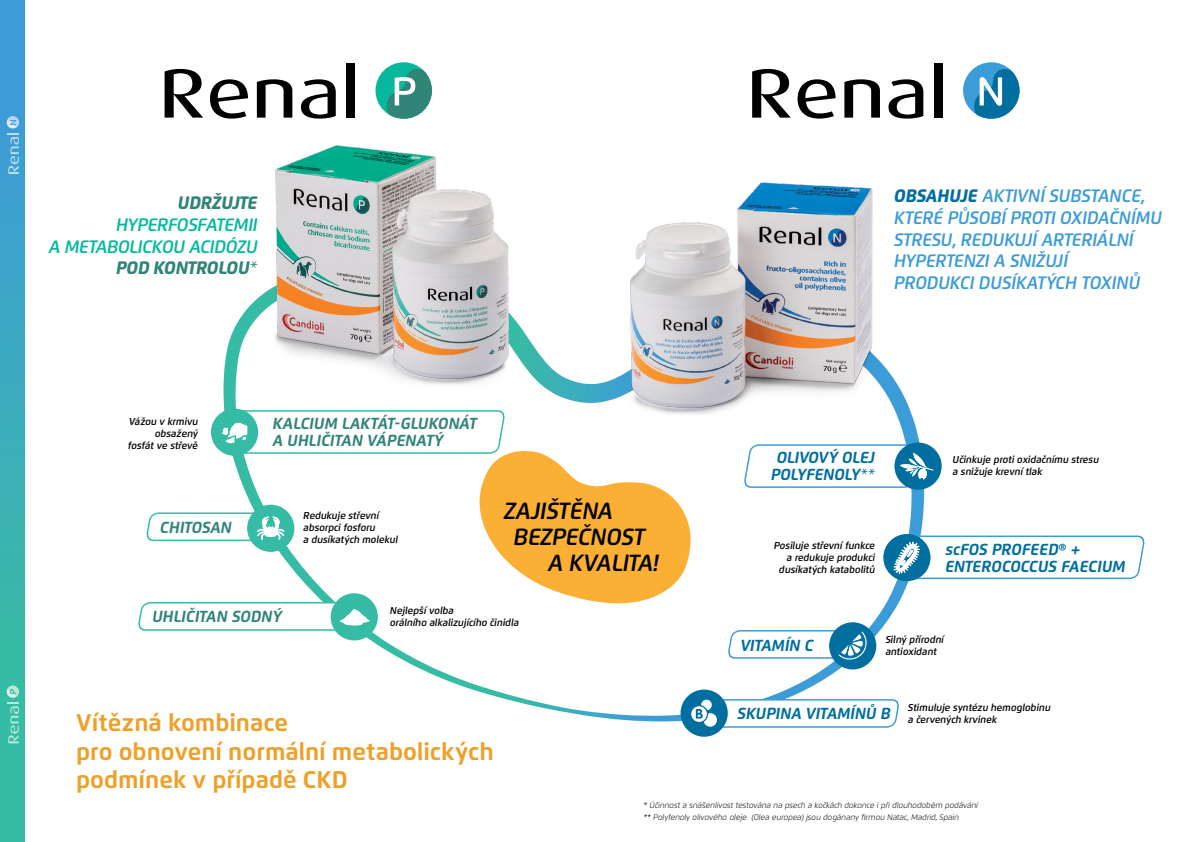
<style>
.page{position:relative;width:1191px;height:842px;background:#fff}
.page>*{position:absolute;margin:0;border:0;box-sizing:border-box;transform-origin:0 0}
.t1{font:700 24px/28.8px "Flexo";color:#eda12a}
.t2{font:italic 600 23.4px "Flexo";letter-spacing:-.015em;color:#000}
.t3{font:italic 600 18px/21.6px "Flexo";letter-spacing:-.01em;color:#3c9cd7}
.t4{font:italic 600 18px/21.6px "Flexo";letter-spacing:-.02em;color:#08b89d;text-align:right}
.t5{font:italic 800 18px "Flexo";letter-spacing:-.035em;color:#318478}
.t6{font:italic 700 16px/17px "Flexo";letter-spacing:-.01em;color:#006e9f;text-align:center}
.t7{font:italic 700 16px/17px "Flexo";color:#318478}
.t8{font:italic 600 10px/12px "Flexo";color:#000}
.t9{font:italic 300 8px/12px "Flexo";color:#000}
.s1{font-weight:800;color:#318478}
.s2{font-weight:300;color:#318478}
.s3{font-weight:800;color:#006e9f}
.s4{font-weight:300}
</style>
<div class="page">
<svg style="left:223px;top:356px;width:701px;height:366px"></svg>
<div style="left:331px;top:593px;width:47px;height:47px;background:#36bba5;border-radius:50%"></div>
<div style="left:894px;top:442px;width:47px;height:48px;background:#006e9f;border-radius:50%"></div>
<svg style="left:742px;top:444px;width:191px;height:45px"></svg>
<div style="left:0;top:0;width:24px;height:842px;background:linear-gradient(to bottom,#3f98dc,#36c19c)"></div>
<svg style="left:7px;top:133px;width:12px;height:41px"></svg>
<div style="left:7px;top:116px;width:12px;height:12px;background:#e1eaf7;border-radius:50%"></div>
<svg style="left:8px;top:116px;width:11px;height:10px"></svg>
<svg style="left:7px;top:702px;width:12px;height:41px"></svg>
<svg style="left:7px;top:686px;width:12px;height:12px"></svg>
<svg style="left:8px;top:686px;width:11px;height:9px"></svg>
<svg style="left:888px;top:79px;width:35px;height:40px"></svg>
<div style="left:934px;top:63px;width:8px;height:55px;background:#000"></div>
<svg style="left:844px;top:79px;width:36px;height:39px"></svg>
<svg style="left:752px;top:69px;width:38px;height:49px"></svg>
<svg style="left:797px;top:79px;width:38px;height:40px"></svg>
<div style="left:963px;top:62px;width:56px;height:57px;background:#3c9cd7;border-radius:50%"></div>
<svg style="left:974px;top:69px;width:45px;height:50px"></svg>
<div style="left:375px;top:62px;width:57px;height:57px;background:#08b89d;border-radius:50%"></div>
<svg style="left:387px;top:69px;width:45px;height:34px"></svg>
<div style="left:346px;top:63px;width:9px;height:55px;background:#000"></div>
<svg style="left:257px;top:79px;width:35px;height:24px"></svg>
<svg style="left:301px;top:79px;width:35px;height:24px"></svg>
<svg style="left:210px;top:79px;width:38px;height:39px"></svg>
<svg style="left:165px;top:69px;width:38px;height:49px"></svg>
<div style="left:883px;top:534px;width:47px;height:47px;background:#006e9f;border-radius:50%"></div>
<svg style="left:894px;top:535px;width:251px;height:45px"></svg>
<div style="left:680px;top:689px;width:48px;height:48px;background:#006e9f;border-radius:50%"></div>
<svg style="left:691px;top:698px;width:210px;height:30px"></svg>
<svg style="left:138px;top:409px;width:555px;height:222px"></svg>
<div style="left:829px;top:622px;width:47px;height:47px;background:#006e9f;border-radius:50%"></div>
<svg style="left:726px;top:629px;width:142px;height:33px"></svg>
<img style="left:580px;top:182px;width:338px;height:268px">
<img style="left:226px;top:103px;width:344px;height:314px">
<h3 class="t5" style="left:178px;top:192px;width:81px">UDRŽUJTE</h3>
<h3 class="t4" style="left:49px;top:214px;width:210px">HYPERFOSFATEMII<br>A METABOLICKOU ACIDÓZU<br><span class="s1">POD KONTROLOU</span><span class="s2">*</span></h3>
<p class="t8" style="left:128px;top:415px;width:72px;text-align:right">Vážou v krmivu obsažený fosfát ve střevě</p>
<h3 class="t7" style="left:160px;top:519px;width:73px">CHITOSAN</h3>
<h3 class="t7" style="left:273px;top:415px;width:206px">KALCIUM LAKTÁT-GLUKONÁT<br>A UHLIČITAN VÁPENATÝ</h3>
<p class="t8" style="left:303px;top:509px;width:96px">Redukuje střevní absorpci fosforu<br>a dusíkatých molekul</p>
<h2 class="t2" style="left:503px;top:496px;width:111px">ZAJIŠTĚNA</h2>
<h2 class="t2" style="left:513px;top:523px;width:133px">BEZPEČNOST</h2>
<h2 class="t2" style="left:548px;top:549px;width:113px">A KVALITA!</h2>
<h3 class="t7" style="left:152px;top:608px;width:131px">UHLIČITAN SODNÝ</h3>
<p class="t8" style="left:390px;top:604px;width:131px">Nejlepší volba<br>orálního alkalizujícího činidla</p>
<h1 class="t1" style="left:76px;top:708px;width:419px">Vítězná kombinace<br>pro obnovení normální metabolických podmínek v případě CKD</h1>
<h3 class="t3" style="left:893px;top:185px;width:269px"><span class="s3">OBSAHUJE</span> AKTIVNÍ SUBSTANCE,<br>KTERÉ PŮSOBÍ PROTI OXIDAČNÍMU<br>STRESU, REDUKUJÍ ARTERIÁLNÍ<br>HYPERTENZI A SNIŽUJÍ<br>PRODUKCI DUSÍKATÝCH TOXINŮ</h3>
<h3 class="t6" style="left:771px;top:449px;width:105px">OLIVOVÝ OLEJ<br>POLYFENOLY<span class="s4">**</span></h3>
<p class="t8" style="left:773px;top:539px;width:103px;text-align:right">Posiluje střevní funkce a redukuje produkci dusíkatých katabolitů</p>
<p class="t8" style="left:952px;top:454px;width:148px">Učinkuje proti oxidačnímu stresu a snižuje krevní tlak</p>
<h3 class="t6" style="left:945px;top:540px;width:182px;text-align:left">scFOS PROFEED® +<br>ENTEROCOCCUS FAECIUM</h3>
<h3 class="t6" style="left:740px;top:636px;width:75px">VITAMÍN C</h3>
<p class="t8" style="left:885px;top:633px;width:60px">Silný přírodní</p>
<p class="t8" style="left:885px;top:645px;width:53px">antioxidant</p>
<h3 class="t6" style="left:737px;top:705px;width:155px">SKUPINA VITAMÍNŮ B</h3>
<p class="t8" style="left:908px;top:701px;width:144px">Stimuluje syntézu hemoglobinu a červených krvinek</p>
<p class="t9" style="left:643px;top:799px;width:336px">* Účinnost a snášenlivost testována na psech a kočkách dokonce i při dlouhodobém podávání ** Polyfenoly olivového oleje (Olea europea) jsou dogánany firmou Natac, Madrid, Spain</p>
</div>
